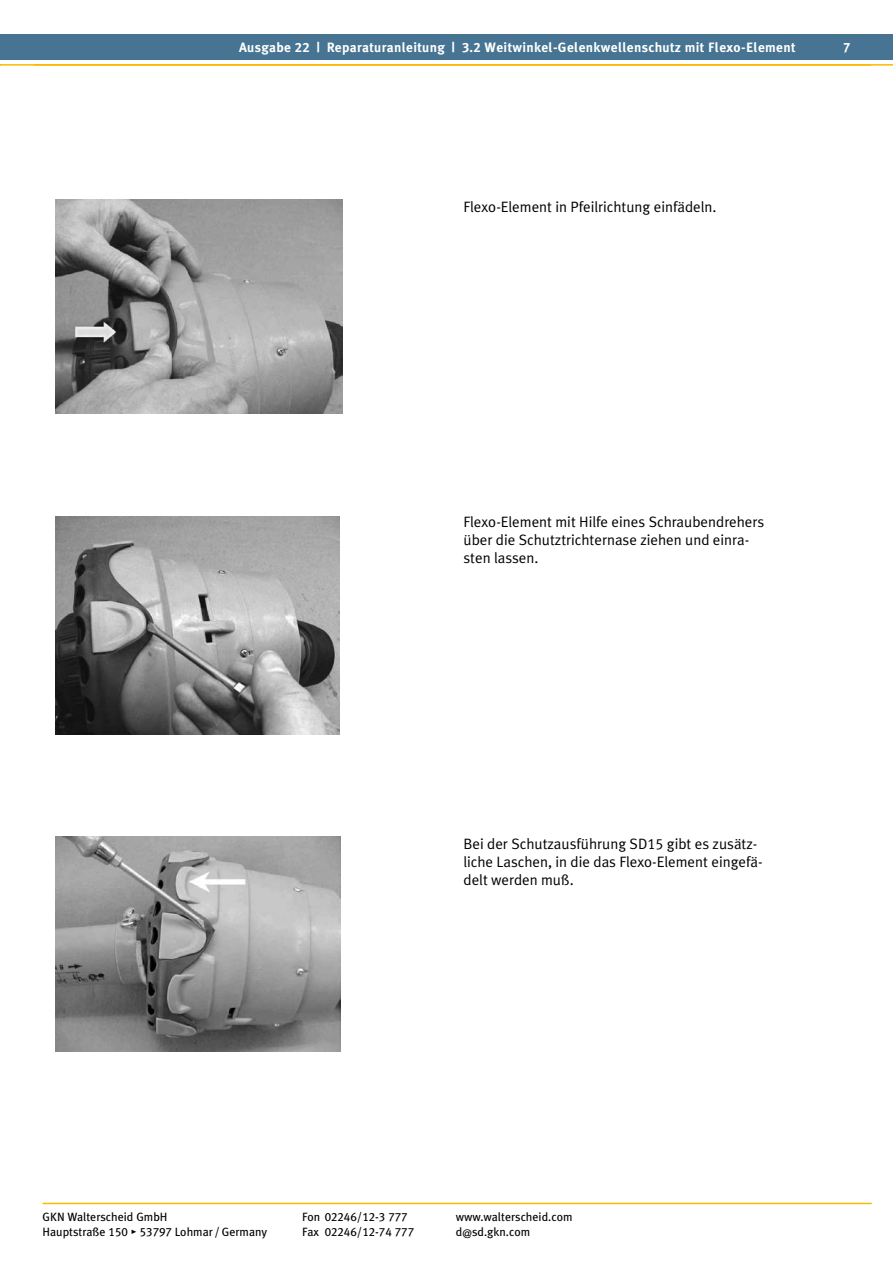
<style>
.page{position:relative;width:893px;height:1263px;background:#fff}
.page>*{position:absolute;margin:0;border:0;box-sizing:border-box;transform-origin:0 0}
.t1{font:15px/18px "Meta Plus Normal";color:#000}
.t2{font:700 13.5px "Meta Plus";letter-spacing:.025em;color:#fff}
.t3{font:13.5px "Meta Plus Bold Caps";color:#fff}
.t4{font:12px/15px "Meta Plus";color:#000}
.t5{font:12px/15px "Meta Plus Book Caps";color:#000}
.s1{font-family:"Meta Plus Bold Caps";font-weight:400}
.s2{font-family:"Meta Plus Normal Caps"}
.s3{font-family:"Meta Plus"}
.s4{font-family:"Meta Plus Book Caps"}
</style>
<div class="page">
<div style="left:34px;top:35px;width:859px;height:25px;background:#467492"></div>
<hr style="left:34px;top:64px;width:859px;height:2px;background:#faba00">
<hr style="left:43px;top:1203px;width:829px;height:1px;background:#faba00">
<img style="left:55px;top:200px;width:288px;height:213px">
<img style="left:55px;top:517px;width:284px;height:218px">
<img style="left:55px;top:837px;width:285px;height:215px">
<div style="left:0;top:35px;width:872px;height:25px;background:#467492"></div>
<hr style="left:0;top:64px;width:871px;height:2px;background:#faba00">
<p class="t2" style="left:239px;top:39px;width:207px">Ausgabe <span class="s1">22</span> | | Reparatura leitung</p>
<p class="t2" style="left:452px;top:39px;width:345px">| <span class="s1">3.2</span> Weitwinkel-Gelenkwellenschutz mit Flexo-Element</p>
<p class="t3" style="left:843px;top:39px;width:9px">7</p>
<p class="t2" style="left:329px;top:39px;width:335px"><span class="s1">3.1</span> Weitwinkel-Gelenkwellenschutz mit Flexo-Element</p>
<p class="t1" style="left:463px;top:197px;width:254px">Flexo-Element in Pfeilrichtung einfädeln.</p>
<p class="t1" style="left:463px;top:513px;width:302px">Flexo-Element mit Hilfe eines Schraubendrehers über die Schutztrichternase ziehen und einra&shy;sten lassen.</p>
<p class="t1" style="left:463px;top:834px;width:301px">Bei der Schutzausführung SD<span class="s2">15</span> gibt es zusätz&shy;liche Laschen, in die das Flexo-Element eingefä&shy;delt werden muß.</p>
<p class="t5" style="left:302px;top:1209px;width:113px"><span class="s3">Fon</span> 02246/12-3 777<br><span class="s3">Fax</span> 02246/12-74 777</p>
<p class="t4" style="left:43px;top:1209px;width:226px">GKN Walterscheid GmbH<br>Hauptstraße <span class="s4">150 • 53797</span> Lohmar /Germany</p>
<p class="t4" style="left:456px;top:1209px;width:118px">www.walterscheid.com d@sd.gkn.com</p>
</div>
